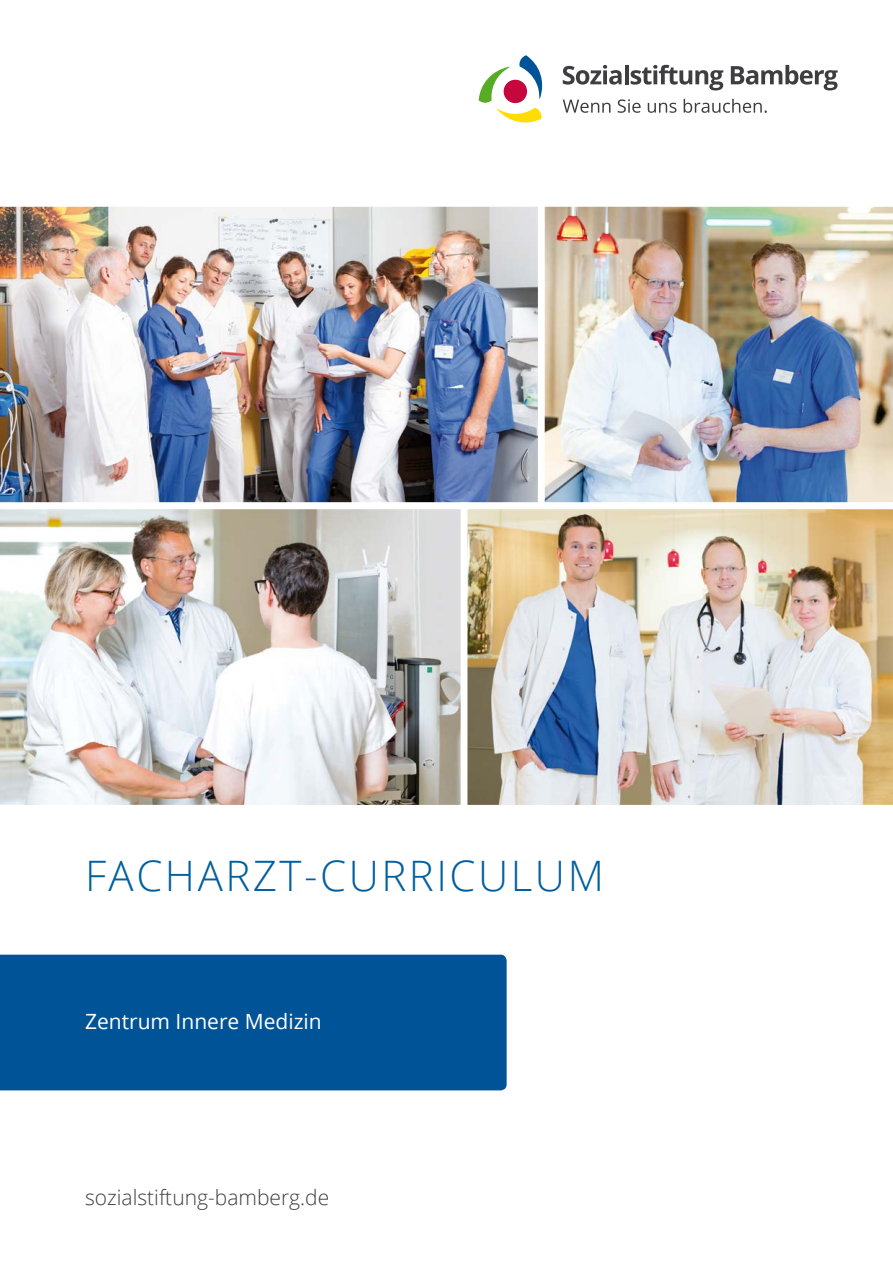
<style>
.page{position:relative;width:893px;height:1263px;background:#fff}
.page>*{position:absolute;margin:0;border:0;box-sizing:border-box;transform-origin:0 0}
.t1{font:300 42px "Open Sans";letter-spacing:.06em;color:#005f9f}
.t2{font:300 21px "Open Sans";color:#3e3d40}
.t3{font:21px "Open Sans";color:#fff}
</style>
<div class="page">
<img style="left:0;top:206px;width:534px;height:293px">
<div style="left:0;top:955px;width:507px;height:135px;background:#005397"></div>
<img style="left:0;top:499px;width:457px;height:306px">
<img style="left:534px;top:206px;width:359px;height:293px">
<img style="left:457px;top:499px;width:436px;height:306px">
<svg style="left:479px;top:55px;width:64px;height:67px"></svg>
<div style="left:504px;top:80px;width:23px;height:23px;background:#c5073d;border-radius:50%"></div>
<svg style="left:563px;top:65px;width:59px;height:20px"></svg>
<hr style="left:625px;top:65px;width:3px;height:19px;background:#3e3d40">
<svg style="left:631px;top:65px;width:92px;height:25px"></svg>
<svg style="left:731px;top:65px;width:107px;height:25px"></svg>
<svg style="left:563px;top:100px;width:47px;height:13px"></svg>
<svg style="left:618px;top:99px;width:23px;height:14px"></svg>
<svg style="left:648px;top:103px;width:28px;height:10px"></svg>
<svg style="left:684px;top:99px;width:83px;height:14px"></svg>
<h1 class="t1" style="left:85px;top:847px;width:520px">FACHARZT-CURRICULUM</h1>
<p class="t3" style="left:85px;top:1007px;width:238px">Zentrum Innere Medizin</p>
<p class="t2" style="left:85px;top:1182px;width:246px">sozialstiftung-bamberg.de</p>
</div>
